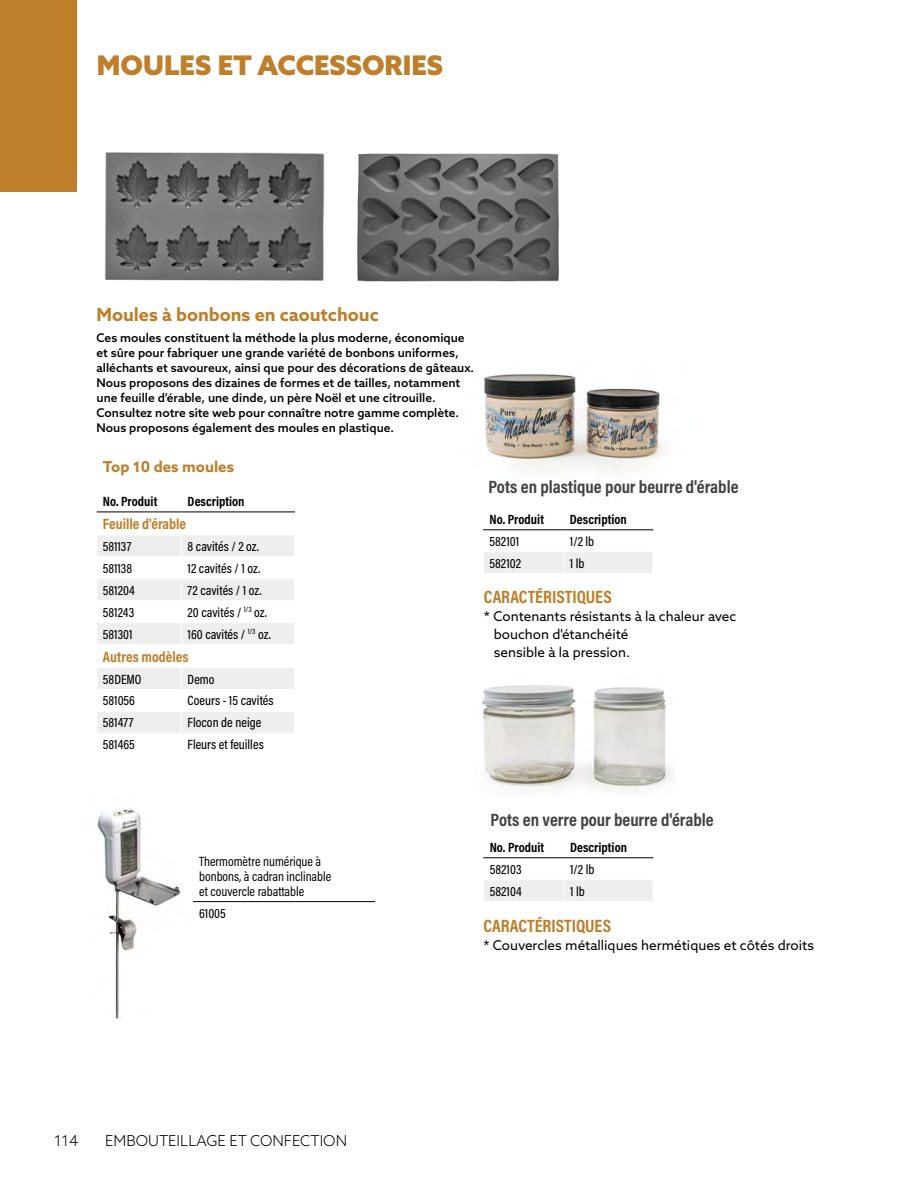
<style>
.page{position:relative;width:918px;height:1188px;background:#fff}
.page>*{position:absolute;margin:0;border:0;box-sizing:border-box;transform-origin:0 0}
.t1{font:900 27px "Azo Sans";color:#be7e2a}
.t2{font:700 18px "Acumin Pro Cond";color:#434345}
.t3{font:700 18px "Acumin Pro Cond";color:#be7e2a}
.t4{font:700 18px "Azo Sans";color:#be7e2a}
.t5{font:300 15px "Azo Sans";color:#000}
.t6{font:700 15px "Acumin Pro Cond";color:#be7e2a}
.t7{font:700 15px "Azo Sans";color:#be7e2a}
.t8{font:500 13.5px "Acumin Pro Cond";color:#000}
.t9{font:13.5px/18px "Azo Sans";color:#000}
.t10{font:13.5px/15px "Acumin Pro Cond";color:#000}
.t11{font:700 13.5px "Acumin Pro Cond";color:#000}
.t12{font:500 12px/15px "Azo Sans";color:#000}
</style>
<div class="page">
<div style="left:0;top:0;width:77px;height:192px;background:#be7e2a"></div>
<img style="left:484px;top:374px;width:181px;height:98px">
<img style="left:104px;top:152px;width:221px;height:129px">
<img style="left:357px;top:153px;width:202px;height:129px">
<img style="left:482px;top:685px;width:190px;height:107px">
<svg style="left:483px;top:530px;width:170px;height:43px"></svg>
<hr style="left:483px;top:529px;width:81px;height:1px;background:#000">
<hr style="left:564px;top:529px;width:89px;height:1px;background:#000">
<svg style="left:483px;top:858px;width:171px;height:43px"></svg>
<hr style="left:483px;top:857px;width:81px;height:1px;background:#000">
<hr style="left:564px;top:857px;width:89px;height:1px;background:#000">
<img style="left:97px;top:808px;width:84px;height:211px">
<hr style="left:193px;top:901px;width:103px;height:1px;background:#000">
<hr style="left:296px;top:901px;width:79px;height:1px;background:#000">
<svg style="left:98px;top:536px;width:196px;height:197px"></svg>
<hr style="left:97px;top:512px;width:85px;height:1px;background:#000">
<hr style="left:182px;top:512px;width:113px;height:1px;background:#000">
<h1 class="t1" style="left:97px;top:47px;width:348px">MOULES ET ACCESSORIES</h1>
<h2 class="t4" style="left:97px;top:303px;width:284px">Moules à bonbons en caoutchouc</h2>
<p class="t12" style="left:97px;top:330px;width:379px">Ces moules constituent la méthode la plus moderne, économique et sûre pour fabriquer une grande variété de bonbons uniformes, alléchants et savoureux, ainsi que pour des décorations de gâteaux.<br>Nous proposons des dizaines de formes et de tailles, notamment une feuille d’érable, une dinde, un père Noël et une citrouille.<br>Consultez notre site web pour connaître notre gamme complète.<br>Nous proposons également des moules en plastique.</p>
<p class="t7" style="left:103px;top:457px;width:133px">Top 10 des moules</p>
<p class="t11" style="left:103px;top:492px;width:56px">No. Produit</p>
<p class="t11" style="left:188px;top:492px;width:58px">Description</p>
<p class="t6" style="left:103px;top:514px;width:85px">Feuille d'érable</p>
<p class="t8" style="left:103px;top:537px;width:30px">581137</p>
<p class="t8" style="left:188px;top:537px;width:73px">8 cavités / 2 oz.</p>
<p class="t8" style="left:103px;top:559px;width:31px">581138</p>
<p class="t8" style="left:188px;top:559px;width:74px">12 cavités / 1 oz.</p>
<p class="t8" style="left:103px;top:581px;width:33px">581204</p>
<p class="t8" style="left:188px;top:581px;width:76px">72 cavités / 1 oz.</p>
<p class="t8" style="left:103px;top:603px;width:33px">581243</p>
<p class="t8" style="left:188px;top:603px;width:81px">20 cavités / <sup>1/3</sup> oz.</p>
<p class="t8" style="left:103px;top:625px;width:31px">581301</p>
<p class="t8" style="left:188px;top:625px;width:85px">160 cavités / <sup>1/3</sup> oz.</p>
<p class="t6" style="left:103px;top:647px;width:87px">Autres modèles</p>
<p class="t8" style="left:103px;top:670px;width:40px">58DEMO</p>
<p class="t8" style="left:188px;top:670px;width:29px">Demo</p>
<p class="t8" style="left:103px;top:692px;width:34px">581056</p>
<p class="t8" style="left:188px;top:692px;width:88px">Coeurs - 15 cavités</p>
<p class="t8" style="left:103px;top:714px;width:32px">581477</p>
<p class="t8" style="left:188px;top:714px;width:75px">Flocon de neige</p>
<p class="t8" style="left:103px;top:736px;width:34px">581465</p>
<p class="t8" style="left:188px;top:736px;width:78px">Fleurs et feuilles</p>
<h2 class="t2" style="left:488px;top:475px;width:252px">Pots en plastique pour beurre d'érable</h2>
<p class="t11" style="left:490px;top:510px;width:56px">No. Produit</p>
<p class="t11" style="left:570px;top:510px;width:58px">Description</p>
<p class="t8" style="left:490px;top:532px;width:31px">582101</p>
<p class="t8" style="left:570px;top:532px;width:26px">1/2 lb</p>
<p class="t8" style="left:490px;top:554px;width:33px">582102</p>
<p class="t8" style="left:570px;top:554px;width:16px">1 lb</p>
<h2 class="t3" style="left:484px;top:585px;width:129px">CARACTÉRISTIQUES</h2>
<p class="t9" style="left:494px;top:607px;width:244px;text-indent:-10px">* Contenants résistants à la chaleur avec bouchon d'étanchéité<br>sensible à la pression.</p>
<p class="t10" style="left:199px;top:853px;width:134px">Thermomètre numérique à bonbons, à cadran inclinable et couvercle rabattable</p>
<p class="t8" style="left:199px;top:904px;width:28px">61005</p>
<h2 class="t2" style="left:491px;top:808px;width:225px">Pots en verre pour beurre d'érable</h2>
<p class="t11" style="left:490px;top:838px;width:56px">No. Produit</p>
<p class="t11" style="left:570px;top:838px;width:58px">Description</p>
<p class="t8" style="left:490px;top:860px;width:33px">582103</p>
<p class="t8" style="left:570px;top:860px;width:26px">1/2 lb</p>
<p class="t8" style="left:490px;top:882px;width:33px">582104</p>
<p class="t8" style="left:570px;top:882px;width:16px">1 lb</p>
<h2 class="t3" style="left:483px;top:914px;width:129px">CARACTÉRISTIQUES</h2>
<p class="t9" style="left:483px;top:936px;width:332px">* Couvercles métalliques hermétiques et côtés droits</p>
<p class="t5" style="left:54px;top:1131px;width:26px">114</p>
<p class="t5" style="left:105px;top:1131px;width:243px">EMBOUTEILLAGE ET CONFECTION</p>
</div>
